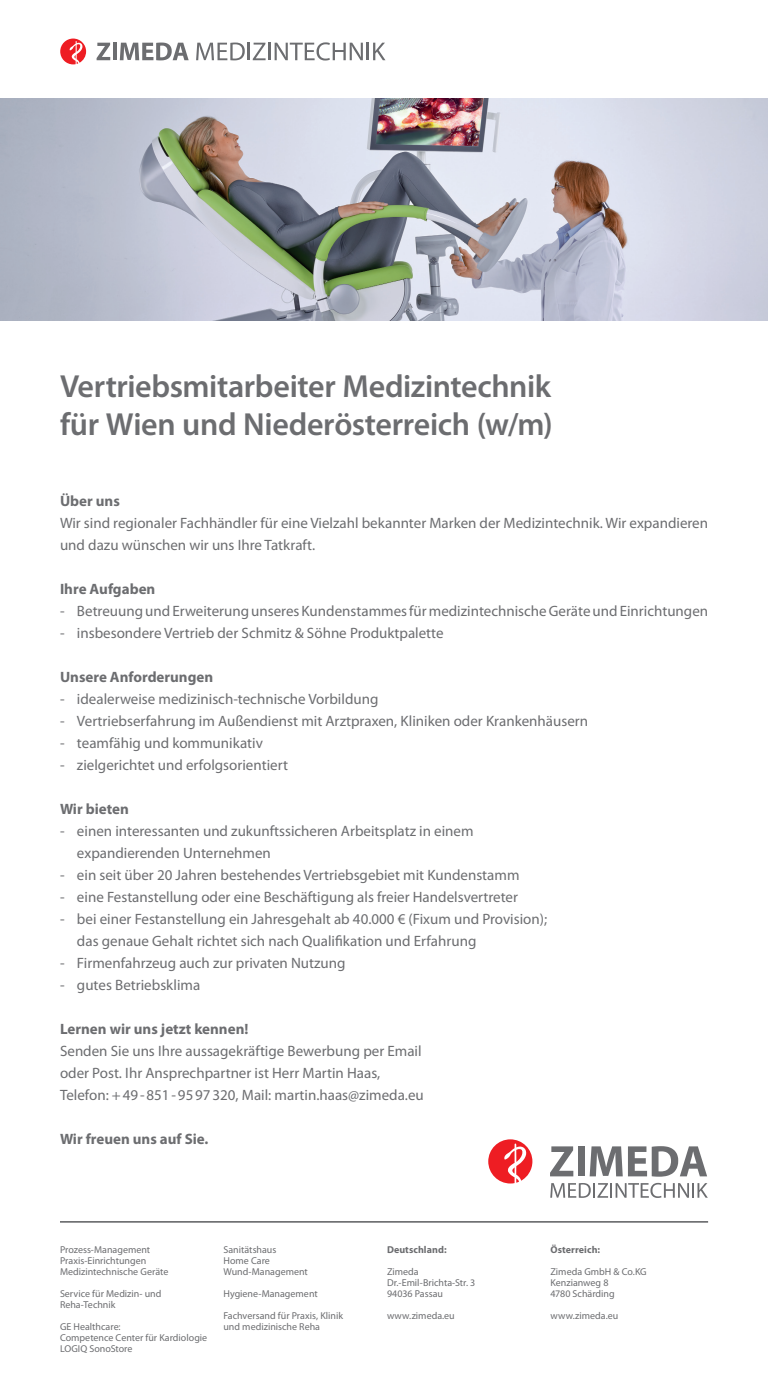
<style>
.page{position:relative;width:768px;height:1400px;background:#fff}
.page>*{position:absolute;margin:0;border:0;box-sizing:border-box;transform-origin:0 0}
.t1{font:600 32px/38px "Myriad Pro";letter-spacing:-.01em;color:#6c6d70}
.t2{font:15px/22px "Myriad Pro";color:#6c6d70}
.t3{font:700 15px "Myriad Pro";color:#6c6d70}
.t4{font:10px/11px "Myriad Pro";color:#6c6d70}
.t5{font:700 10px "Myriad Pro";letter-spacing:.005em;color:#6c6d70}
</style>
<div class="page">
<hr style="left:60px;top:1221px;width:648px;height:2px;background:#6c6d70">
<svg style="left:550px;top:1146px;width:23px;height:30px"></svg>
<div style="left:578px;top:1146px;width:6px;height:30px;background:#6c6d70"></div>
<svg style="left:590px;top:1146px;width:117px;height:31px"></svg>
<svg style="left:550px;top:1183px;width:158px;height:15px"></svg>
<svg style="left:488px;top:1139px;width:44px;height:45px"></svg>
<img style="left:0;top:98px;width:768px;height:223px">
<svg style="left:97px;top:43px;width:13px;height:17px"></svg>
<hr style="left:113px;top:43px;width:4px;height:17px;background:#6c6d70">
<svg style="left:120px;top:43px;width:69px;height:17px"></svg>
<svg style="left:196px;top:43px;width:70px;height:17px"></svg>
<hr style="left:268px;top:43px;width:3px;height:17px;background:#6c6d70">
<svg style="left:275px;top:42px;width:111px;height:19px"></svg>
<svg style="left:60px;top:39px;width:26px;height:25px"></svg>
<h1 class="t1" style="left:60px;top:367px;width:494px">Vertriebsmitarbeiter Medizintechnik für Wien und Niederösterreich (w/m)</h1>
<p class="t3" style="left:60px;top:491px;width:61px">Über uns</p>
<p class="t2" style="left:60px;top:512px;width:650px">Wir sind regionaler Fachhändler für eine Vielzahl bekannter Marken der Medizintechnik. Wir expandieren und dazu wünschen wir uns Ihre Tatkraft.</p>
<p class="t3" style="left:60px;top:579px;width:97px">Ihre Aufgaben</p>
<p class="t2" style="left:60px;top:600px;width:650px">- Betreuung und Erweiterung unseres Kundenstammes für medizintechnische Geräte und Einrichtungen</p>
<p class="t2" style="left:60px;top:622px;width:385px">- insbesondere Vertrieb der Schmitz &amp; Söhne Produktpalette</p>
<p class="t3" style="left:60px;top:667px;width:155px">Unsere Anforderungen</p>
<p class="t2" style="left:60px;top:688px;width:320px">- idealerweise medizinisch-technische Vorbildung</p>
<p class="t2" style="left:60px;top:710px;width:530px">- Vertriebserfahrung im Außendienst mit Arztpraxen, Kliniken oder Krankenhäusern</p>
<p class="t2" style="left:60px;top:732px;width:204px">- teamfähig und kommunikativ</p>
<p class="t2" style="left:60px;top:754px;width:229px">- zielgerichtet und erfolgsorientiert</p>
<p class="t3" style="left:60px;top:799px;width:70px">Wir bieten</p>
<p class="t2" style="left:77px;top:820px;width:398px;text-indent:-17px">- einen interessanten und zukunftssicheren Arbeitsplatz in einem expandierenden Unternehmen</p>
<p class="t2" style="left:60px;top:864px;width:461px">- ein seit über 20 Jahren bestehendes Vertriebsgebiet mit Kundenstamm</p>
<p class="t2" style="left:60px;top:886px;width:460px">- eine Festanstellung oder eine Beschäftigung als freier Handelsvertreter</p>
<p class="t2" style="left:77px;top:908px;width:472px;text-indent:-17px">- bei einer Festanstellung ein Jahresgehalt ab 40.000 € (Fixum und Provision); das genaue Gehalt richtet sich nach Qualifikation und Erfahrung</p>
<p class="t2" style="left:60px;top:952px;width:287px">- Firmenfahrzeug auch zur privaten Nutzung</p>
<p class="t2" style="left:60px;top:974px;width:142px">- gutes Betriebsklima</p>
<p class="t3" style="left:60px;top:1019px;width:190px">Lernen wir uns jetzt kennen!</p>
<p class="t2" style="left:60px;top:1040px;width:365px">Senden Sie uns Ihre aussagekräftige Bewerbung per Email oder Post. Ihr Ansprechpartner ist Herr Martin Haas,<br>Telefon: +49-851-9597320, Mail: martin.haas@zimeda.eu</p>
<p class="t3" style="left:60px;top:1129px;width:150px">Wir freuen uns auf Sie.</p>
<p class="t4" style="left:60px;top:1244px;width:110px">Prozess-Management<br>Praxis-Einrichtungen<br>Medizintechnische Geräte</p>
<p class="t4" style="left:60px;top:1288px;width:103px">Service für Medizin- und<br>Reha-Technik</p>
<p class="t4" style="left:60px;top:1321px;width:149px">GE Healthcare:<br>Competence Center für Kardiologie<br>LOGIQ SonoStore</p>
<p class="t4" style="left:224px;top:1244px;width:86px">Sanitätshaus<br>Home Care<br>Wund-Management</p>
<p class="t4" style="left:224px;top:1288px;width:96px">Hygiene-Management</p>
<p class="t4" style="left:224px;top:1310px;width:121px">Fachversand für Praxis, Klinik und medizinische Reha</p>
<p class="t5" style="left:387px;top:1243px;width:61px">Deutschland:</p>
<p class="t4" style="left:387px;top:1266px;width:90px">Zimeda<br>Dr.-Emil-Brichta-Str. 3<br>94036 Passau</p>
<p class="t4" style="left:387px;top:1310px;width:69px">www.zimeda.eu</p>
<p class="t5" style="left:550px;top:1243px;width:51px">Österreich:</p>
<p class="t4" style="left:550px;top:1266px;width:98px">Zimeda GmbH &amp; Co.KG<br>Kenzianweg 8<br>4780 Schärding</p>
<p class="t4" style="left:550px;top:1310px;width:69px">www.zimeda.eu</p>
</div>
